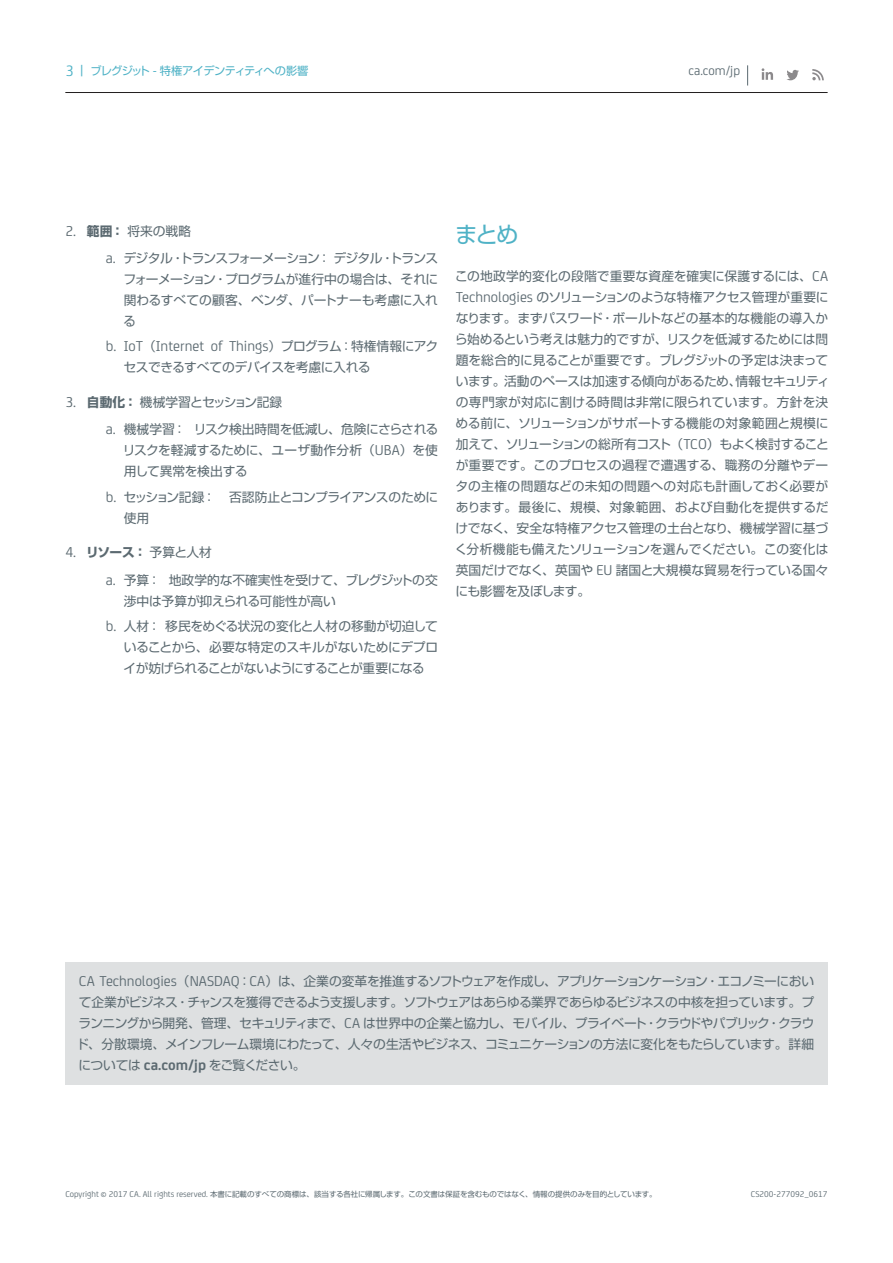
<style>
.page{position:relative;width:893px;height:1263px;background:#fff}
.page>*{position:absolute;margin:0;border:0;box-sizing:border-box;transform-origin:0 0}
.Header_1__no_rule_ab{font:22.5px "Shin Go Pro";color:#4fb2c6}
.t1{font:15.3px "CA Sans";color:#5c6a71}
.t2{font:13.5px "CA Sans";color:#5b6a71}
.Body_Copy_10_14{font:12.75px/21px "Shin Go Pro";letter-spacing:-.01em;color:#5c6a71;text-align:justify}
.Boiler_Plate{font:12.75px/21px "Shin Go Pro";letter-spacing:-.035em;color:#5c6a71;text-align:justify}
.Body_Copy_10_14-2{font:12.75px/21px "Shin Go Pro";letter-spacing:-.045em;color:#5c6a71}
.Body_Copy_10_14-3{font:12.75px "Shin Go Pro";letter-spacing:-.035em;color:#5c6a71}
.Body_Copy_10_14-4{font:12.75px "Shin Go Pro";letter-spacing:-.05em;color:#5c6a71}
.t3{font:700 12.75px "Shin Go Pro";color:#5c6a71}
.Page_Eyebrow_Doc_Tit{font:11.25px "Shin Go Pro";letter-spacing:-.065em;color:#4fb2c6}
.Copyright{font:9px "CA Sans";color:#5c6a71}
.Copyright-2{font:7.5px "Shin Go Pro";letter-spacing:-.01em;color:#5c6a71}
.s1{font-family:"CA Sans";font-size:16.2px}
.s2{font-family:"CA Sans";font-size:13.5px}
.s3{font-family:"CA Sans";font-size:15.3px}
.s4{font-weight:700}
.s5{font-family:"Shin Go Pro";font-size:12.75px}
.s6{font-family:"CA Sans";font-weight:400;font-size:15.3px}
.s7{font-weight:400}
.s8{font-family:"CA Sans";font-weight:700;font-size:15.3px}
.s9{font-family:"CA Sans";font-size:9px}
</style>
<div class="page">
<hr style="left:65px;top:92px;width:763px;height:1px;background:#221f1f">
<svg style="left:747px;top:65px;width:1px;height:21px"></svg>
<svg style="left:762px;top:68px;width:11px;height:12px"></svg>
<svg style="left:812px;top:69px;width:12px;height:11px"></svg>
<svg style="left:787px;top:70px;width:12px;height:10px"></svg>
<div style="left:65px;top:962px;width:763px;height:123px;background:#dee0e1"></div>
<p class="Page_Eyebrow_Doc_Tit" style="left:65px;top:62px;width:245px"><span class="s1">3 |</span> ブレグジット <span class="s2">-</span> 特権アイデンティティへの影響</p>
<p class="t2" style="left:688px;top:60px;width:53px">ca.com/jp</p>
<p class="Body_Copy_10_14" style="left:65px;top:219px;width:127px"><span class="s3">2.</span> <span class="s4">範囲：</span>将来の戦略</p>
<p class="Body_Copy_10_14" style="left:123px;top:246px;width:316px;text-indent:-17px"><span class="s3">a.</span> デジタル・トランスフォーメーション： デジタル・トランスフォーメーション・プログラムが進行中の場合は、それに関わるすべての顧客、ベンダ、パートナーも考慮に入れる</p>
<p class="t1" style="left:106px;top:335px;width:334px">b. IoT<span class="s5">（</span>Internet of Things<span class="s5">）プログラム：特権情報にアク</span></p>
<p class="Body_Copy_10_14-3" style="left:124px;top:357px;width:248px">セスできるすべてのデバイスを考慮に入れる</p>
<p class="Body_Copy_10_14-4" style="left:65px;top:392px;width:218px"><span class="s3">3.</span> <span class="s4">自動化：</span> 機械学習とセッション記録</p>
<p class="Body_Copy_10_14" style="left:123px;top:417px;width:317px;text-indent:-17px"><span class="s3">a.</span> 機械学習： リスク検出時間を低減し、危険にさらされるリスクを軽減するために、ユーザ動作分析（<span class="s3">UBA</span>）を使用して異常を検出する</p>
<p class="Body_Copy_10_14-2" style="left:124px;top:485px;width:316px;text-indent:-18px"><span class="s3">b.</span> セッション記録： 否認防止とコンプライアンスのために使用</p>
<p class="t3" style="left:65px;top:542px;width:148px"><span class="s6">4.</span> リソース： <span class="s7">予算と人材</span></p>
<p class="Body_Copy_10_14" style="left:124px;top:568px;width:315px;text-indent:-18px"><span class="s3">a.</span> 予算： 地政学的な不確実性を受けて、ブレグジットの交渉中は予算が抑えられる可能性が高い</p>
<p class="Body_Copy_10_14" style="left:123px;top:614px;width:316px;text-indent:-18px"><span class="s3">b.</span> 人材： 移民をめぐる状況の変化と人材の移動が切迫していることから、必要な特定のスキルがないためにデプロイが妨げられることがないようにすることが重要になる</p>
<p class="Header_1__no_rule_ab" style="left:455px;top:216px;width:65px">まとめ</p>
<p class="Body_Copy_10_14" style="left:455px;top:264px;width:377px;text-align:left">この地政学的変化の段階で重要な資産を確実に保護するには、<span class="s3">CA Technologies</span> のソリューションのような特権アクセス管理が重要になります。まずパスワード・ボールトなどの基本的な機能の導入から始めるという考えは魅力的ですが、リスクを低減するためには問題を総合的に見ることが重要です。ブレグジットの予定は決まっています。活動のペースは加速する傾向があるため、情報セキュリティの専門家が対応に割ける時間は非常に限られています。方針を決める前に、ソリューションがサポートする機能の対象範囲と規模に加えて、ソリューションの総所有コスト（<span class="s3">TCO</span>）もよく検討することが重要です。このプロセスの過程で遭遇する、職務の分離やデータの主権の問題などの未知の問題への対応も計画しておく必要があります。最後に、規模、対象範囲、および自動化を提供するだけでなく、安全な特権アクセス管理の土台となり、機械学習に基づく分析機能も備えたソリューションを選んでください。この変化は英国だけでなく、英国や <span class="s3">EU</span> 諸国と大規模な貿易を行っている国々にも影響を及ぼします。</p>
<p class="Boiler_Plate" style="left:76px;top:969px;width:740px"><span class="s3">CA Technologies</span>（<span class="s3">NASDAQ</span>：<span class="s3">CA</span>）は、企業の変革を推進するソフトウェアを作成し、アプリケーションケーション・エコノミーにおいて企業がビジネス・チャンスを獲得できるよう支援します。ソフトウェアはあらゆる業界であらゆるビジネスの中核を担っています。プランニングから開発、管理、セキュリティまで、<span class="s3">CA</span> は世界中の企業と協力し、モバイル、プライベート・クラウドやパブリック・クラウド、分散環境、メインフレーム環境にわたって、人々の生活やビジネス、コミュニケーションの方法に変化をもたらしています。詳細については <span class="s8">ca.com/jp</span> をご覧ください。</p>
<p class="Copyright-2" style="left:65px;top:1188px;width:593px"><span class="s9">Copyright © 2017 CA. All rights reserved.</span> 本書に記載のすべての商標は、該当する各社に帰属します。この文書は保証を含むものではなく、情報の提供のみを目的としています。</p>
<p class="Copyright" style="left:751px;top:1187px;width:78px">CS200-277092_0617</p>
</div>
